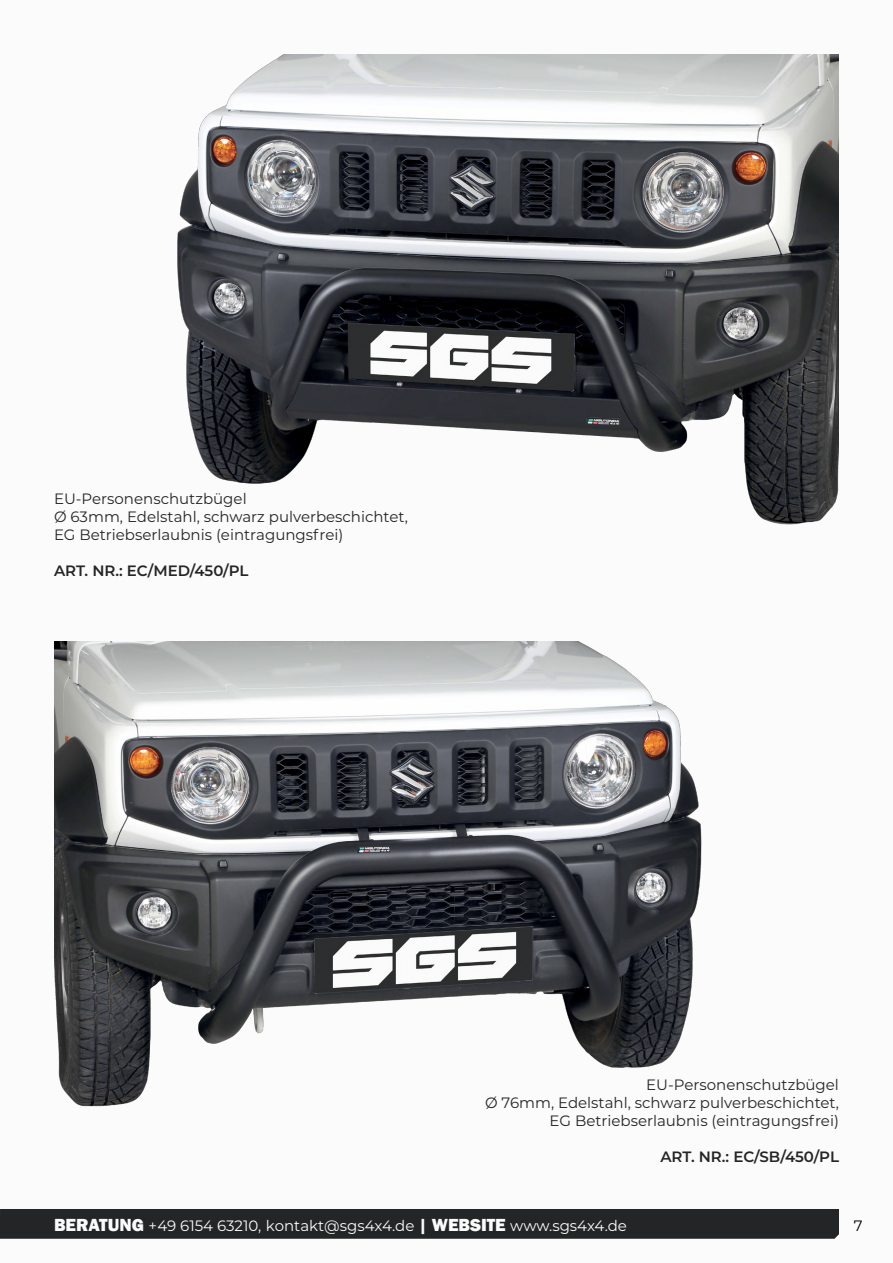
<style>
.page{position:relative;width:893px;height:1263px;background:#fbfbfb}
.page>*{position:absolute;margin:0;border:0;box-sizing:border-box;transform-origin:0 0}
.t1{font:15px/18px "Montserrat";color:#242526}
.t2{font:15px "Montserrat";color:#fbfbfb}
.t3{font:600 15px "Montserrat";color:#242526}
.t4{font:15px "Montserrat";color:#000}
.s1{font-family:"Franklin Gothic";font-weight:800;font-size:18px}
</style>
<div class="page">
<div style="left:0;top:1209px;width:839px;height:30px;background:#242526"></div>
<img style="left:177px;top:54px;width:662px;height:471px">
<img style="left:54px;top:642px;width:648px;height:465px">
<p class="t1" style="left:54px;top:489px;width:355px">EU-Personenschutzbügel<br>Ø 63mm, Edelstahl, schwarz pulverbeschichtet,<br>EG Betriebserlaubnis (eintragungsfrei)</p>
<p class="t3" style="left:54px;top:560px;width:196px">ART. NR.: EC/MED/450/PL</p>
<p class="t1" style="left:485px;top:1075px;width:355px;text-align:right">EU-Personenschutzbügel<br>Ø 76mm, Edelstahl, schwarz pulverbeschichtet,<br>EG Betriebserlaubnis (eintragungsfrei)</p>
<p class="t3" style="left:660px;top:1146px;width:180px">ART. NR.: EC/SB/450/PL</p>
<p class="t2" style="left:54px;top:1215px;width:574px"><span class="s1">BERATUNG</span> +49 6154 63210, kontakt@sgs4x4.de <span class="s1">| WEBSITE</span> www.sgs4x4.de</p>
<p class="t4" style="left:854px;top:1215px;width:10px">7</p>
</div>
